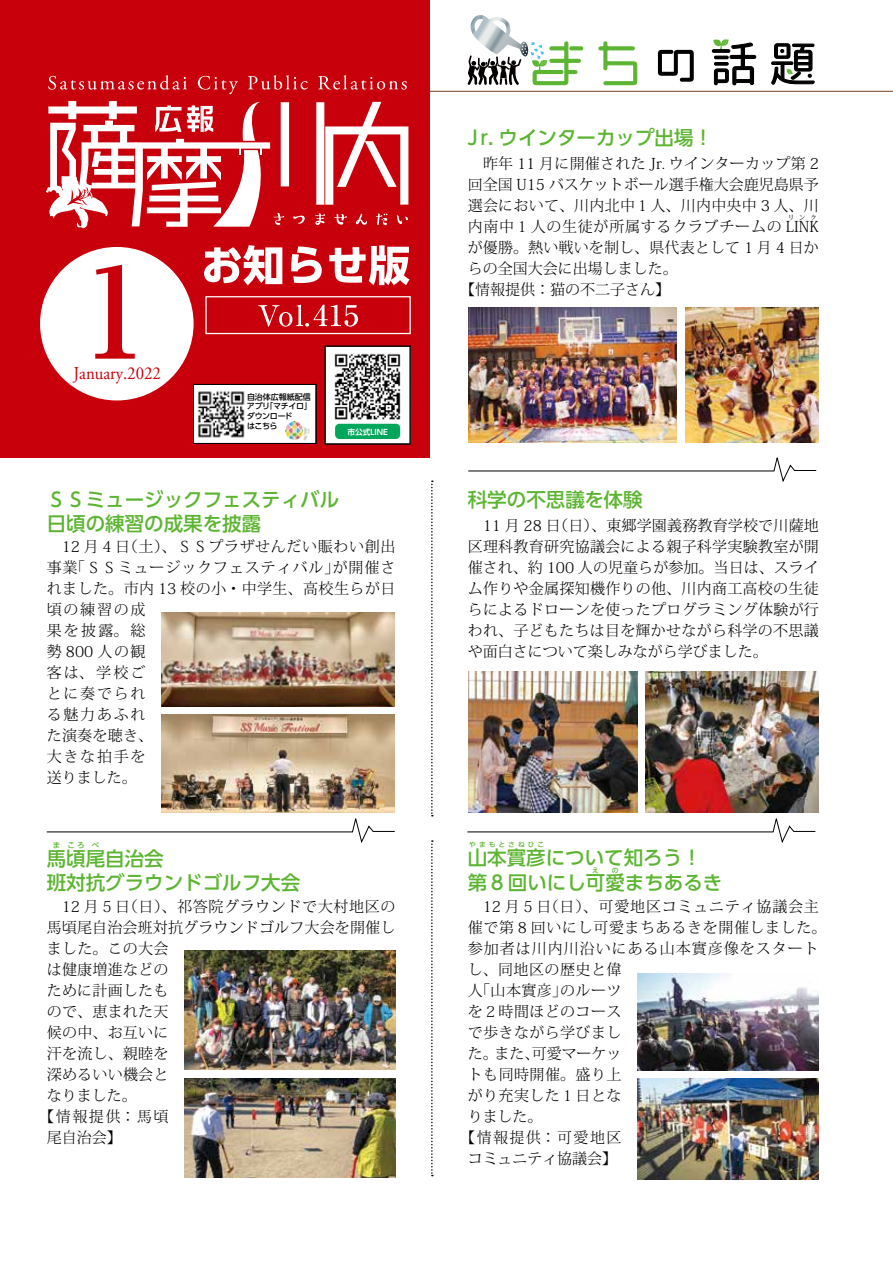
<style>
.page{position:relative;width:893px;height:1263px;background:#fff}
.page>*{position:absolute;margin:0;border:0;box-sizing:border-box;transform-origin:0 0}
.t1{font:700 119.85px "UD Reimin Pr 6";color:#c7000b;scale:.95 1}
.t2{font:500 19.5px/24px "UD Shin Go Pro";color:#5cb531}
.t3{font:18.15px "Adobe Garamond Pro";color:#c7000b;scale:.92 1}
.t4{font:300 15px/21px "Koz Min Pro";letter-spacing:.025em;color:#000;text-align:justify}
.t5{font:300 15px/21px "Koz Min Pro";letter-spacing:.06em;color:#000}
.t6{font:300 15px "Koz Min Pro";color:#000}
.t7{font:300 15px "Koz Min Pro";letter-spacing:.055em;color:#000}
.t8{font:300 15px "Koz Min Pro";letter-spacing:.065em;color:#000}
.t9{font:300 15px "Koz Min Pro";letter-spacing:.095em;color:#000}
.t10{font:300 15px "Koz Min Pro";letter-spacing:-.005em;color:#000}
.t11{font:500 7.95px/9.6px "UD Shin Go Pro";color:#000;text-align:right}
.t12{font:500 7.95px/9.6px "UD Shin Go Pro";letter-spacing:-.06em;color:#000}
.t13{font:700 7.65px "UD Shin Go Pro De";color:#fff}
.t14{font:500 7.5px "UD Shin Go Pro";color:#5cb531}
.t15{font:500 6.75px "UD Shin Go Pro";letter-spacing:.445em;color:#5cb531}
.t16{font:300 6.75px "Koz Min Pro";color:#000}
</style>
<div class="page">
<svg style="left:468px;top:457px;width:349px;height:25px"></svg>
<svg style="left:467px;top:818px;width:349px;height:25px"></svg>
<svg style="left:46px;top:818px;width:349px;height:25px"></svg>
<svg style="left:431px;top:480px;width:2px;height:336px"></svg>
<img style="left:162px;top:613px;width:233px;height:93px">
<img style="left:637px;top:973px;width:182px;height:97px">
<img style="left:185px;top:950px;width:210px;height:119px">
<img style="left:162px;top:715px;width:233px;height:97px">
<img style="left:637px;top:1079px;width:182px;height:100px">
<img style="left:185px;top:1078px;width:210px;height:99px">
<svg style="left:431px;top:840px;width:2px;height:336px"></svg>
<img style="left:685px;top:307px;width:134px;height:136px">
<img style="left:646px;top:671px;width:173px;height:141px">
<img style="left:468px;top:307px;width:208px;height:136px">
<img style="left:468px;top:671px;width:169px;height:141px">
<svg style="left:467px;top:15px;width:117px;height:71px"></svg>
<svg style="left:657px;top:49px;width:37px;height:33px"></svg>
<svg style="left:711px;top:39px;width:46px;height:47px"></svg>
<svg style="left:598px;top:41px;width:40px;height:45px"></svg>
<svg style="left:771px;top:43px;width:44px;height:42px"></svg>
<hr style="left:0;top:91px;width:893px;height:1px;background:#6e4324">
<div style="left:0;top:0;width:429px;height:458px;background:#c7000b"></div>
<svg style="left:48px;top:75px;width:139px;height:15px"></svg>
<svg style="left:198px;top:76px;width:40px;height:18px"></svg>
<svg style="left:248px;top:75px;width:60px;height:15px"></svg>
<svg style="left:318px;top:75px;width:89px;height:15px"></svg>
<div style="left:205px;top:296px;width:206px;height:38px;border:1px solid #fff"></div>
<svg style="left:258px;top:305px;width:100px;height:22px"></svg>
<svg style="left:204px;top:245px;width:78px;height:40px"></svg>
<svg style="left:291px;top:246px;width:31px;height:37px"></svg>
<svg style="left:329px;top:245px;width:80px;height:40px"></svg>
<div style="left:41px;top:248px;width:152px;height:152px;background:#fff;border-radius:50%"></div>
<svg style="left:46px;top:101px;width:362px;height:127px"></svg>
<div style="left:325px;top:346px;width:85px;height:98px;background:#fff"></div>
<div style="left:325px;top:346px;width:85px;height:98px;border:1px solid #000"></div>
<img style="left:334px;top:353px;width:67px;height:73px">
<div style="left:335px;top:424px;width:65px;height:15px;background:#00a75b;border-radius:4px"></div>
<div style="left:193px;top:384px;width:123px;height:59px;background:#fff"></div>
<img style="left:198px;top:391px;width:47px;height:47px">
<img style="left:285px;top:421px;width:25px;height:20px">
<div style="left:193px;top:384px;width:123px;height:60px;border:1px solid #000"></div>
<h1 class="t1" style="left:58px;top:215px;width:122px">１</h1>
<p class="t3" style="left:73px;top:363px;width:96px">January.2022</p>
<p class="t11" style="left:247px;top:392px;width:67px">自治体広報紙配信「マチイロ「</p>
<p class="t12" style="left:247px;top:401px;width:47px">アプリ<br>ダウンロードはこちら</p>
<p class="t13" style="left:348px;top:426px;width:42px">市公式LINE</p>
<h2 class="t2" style="left:467px;top:125px;width:247px">J .r ウインターカップ出場!</h2>
<p class="t4" style="left:468px;top:153px;width:353px">　昨年 11 月に開催された Jr. ウインターカップ第 2回全国 U15 バスケットボール選手権大会鹿児島県予選会において、川内北中１人、川内中央中 3 人、川内南中１人の生徒が所属するクラブチームの LINK</p>
<p class="t16" style="left:788px;top:213px;width:30px">リンク</p>
<p class="t4" style="left:468px;top:237px;width:353px">が優勝。熱い戦いを制し、県代表として 1 月 4 日か</p>
<p class="t6" style="left:468px;top:258px;width:211px">らの全国大会に出場しました。</p>
<p class="t6" style="left:460px;top:279px;width:211px">【情報提供：猫の不二子さん【</p>
<h2 class="t2" style="left:47px;top:487px;width:294px">ＳＳミュージックフェスティバル日頃の練習の成果を披露</h2>
<h2 class="t2" style="left:468px;top:487px;width:176px">科学の不思議を体験</h2>
<p class="t4" style="left:468px;top:515px;width:353px">　11 月 28 （日日）、東郷学園義務教育学校で川薩地区理科教育研究協議会による親子科学実験教室が開催され、約 100 人の児童らが参加。当日は、スライム作りや金属探知機作りの他、川内商工高校の生徒らによるドローンを使ったプログラミング体験が行われ、子どもたちは目を輝かせながら科学の不思議や面白さについて楽しみながら学びました。</p>
<p class="t5" style="left:47px;top:536px;width:350px">　12 月４（日土）、ＳＳプラザせんだい賑わい創出事業｢ＳＳミュージックフェスティバル｣が開催されました。市内 13 校の小・中学生、高校生らが日頃の練習の成<br>果を披露。総<br>勢 800 人の観<br>客は、学校ご<br>とに奏でられ<br>る魅力あふれ<br>た演奏を聴き、<br>大きな拍手を<br>送りました。</p>
<p class="t14" style="left:53px;top:839px;width:9px">ま</p>
<p class="t14" style="left:67px;top:839px;width:19px">ころ</p>
<p class="t14" style="left:92px;top:839px;width:9px">べ</p>
<h2 class="t2" style="left:47px;top:870px;width:255px">班対抗グラウンドゴルフ大会</h2>
<h2 class="t2" style="left:47px;top:846px;width:119px">馬頃尾自治会</h2>
<p class="t4" style="left:47px;top:896px;width:350px">　12 月５（日日）、祁答院グラウンドで大村地区の</p>
<p class="t4" style="left:47px;top:917px;width:350px">馬頃尾自治会班対抗グラウンドゴルフ大会を開催し</p>
<p class="t4" style="left:47px;top:938px;width:123px">ました。この大会</p>
<p class="t4" style="left:47px;top:959px;width:123px">は健康増進などの</p>
<p class="t4" style="left:47px;top:980px;width:123px">ために計画したも</p>
<p class="t4" style="left:47px;top:1001px;width:123px">ので、恵まれた天</p>
<p class="t4" style="left:47px;top:1022px;width:123px">候の中、お互いに</p>
<p class="t4" style="left:47px;top:1043px;width:123px">汗を流し、親睦を</p>
<p class="t4" style="left:47px;top:1064px;width:123px">深めるいい機会と</p>
<p class="t4" style="left:47px;top:1085px;width:91px">なりました。</p>
<p class="t4" style="left:39px;top:1106px;width:131px">【情報提供：馬頃</p>
<p class="t4" style="left:47px;top:1127px;width:76px">尾自治会【</p>
<p class="t15" style="left:469px;top:839px;width:76px">やまもとさねひこ</p>
<h2 class="t2" style="left:468px;top:870px;width:256px">第 8 回いにし可愛まちあるき</h2>
<h2 class="t2" style="left:468px;top:845px;width:235px">山本實彦について知ろう!</h2>
<p class="t15" style="left:592px;top:865px;width:8px">え</p>
<p class="t15" style="left:612px;top:865px;width:8px">の</p>
<p class="t7" style="left:468px;top:895px;width:353px">　12 月５（日日）、可愛地区コミュニティ協議会主</p>
<p class="t4" style="left:468px;top:916px;width:360px">催で第 8 回いにし可愛まちあるきを開催しました。</p>
<p class="t8" style="left:468px;top:937px;width:353px">参加者は川内川沿いにある山本實彦像をスタート</p>
<p class="t4" style="left:468px;top:958px;width:155px">し、同地区の歴史と偉</p>
<p class="t4" style="left:560px;top:979px;width:63px">のルーツ</p>
<p class="t4" style="left:468px;top:979px;width:101px">「人山本實彦」</p>
<p class="t4" style="left:468px;top:1000px;width:155px">を２時間ほどのコース</p>
<p class="t4" style="left:468px;top:1021px;width:155px">で歩きながら学びまし</p>
<p class="t4" style="left:532px;top:1042px;width:91px">可愛マーケッ</p>
<p class="t4" style="left:495px;top:1042px;width:46px">また、</p>
<p class="t4" style="left:468px;top:1042px;width:31px">た。</p>
<p class="t4" style="left:468px;top:1063px;width:155px">トも同時開催。盛り上</p>
<p class="t4" style="left:468px;top:1084px;width:155px">がり充実した１日とな</p>
<p class="t4" style="left:468px;top:1105px;width:76px">りました。</p>
<p class="t9" style="left:460px;top:1126px;width:163px">【情報提供：可愛地区</p>
<p class="t10" style="left:468px;top:1147px;width:151px">コミュニティ協議会【</p>
</div>
